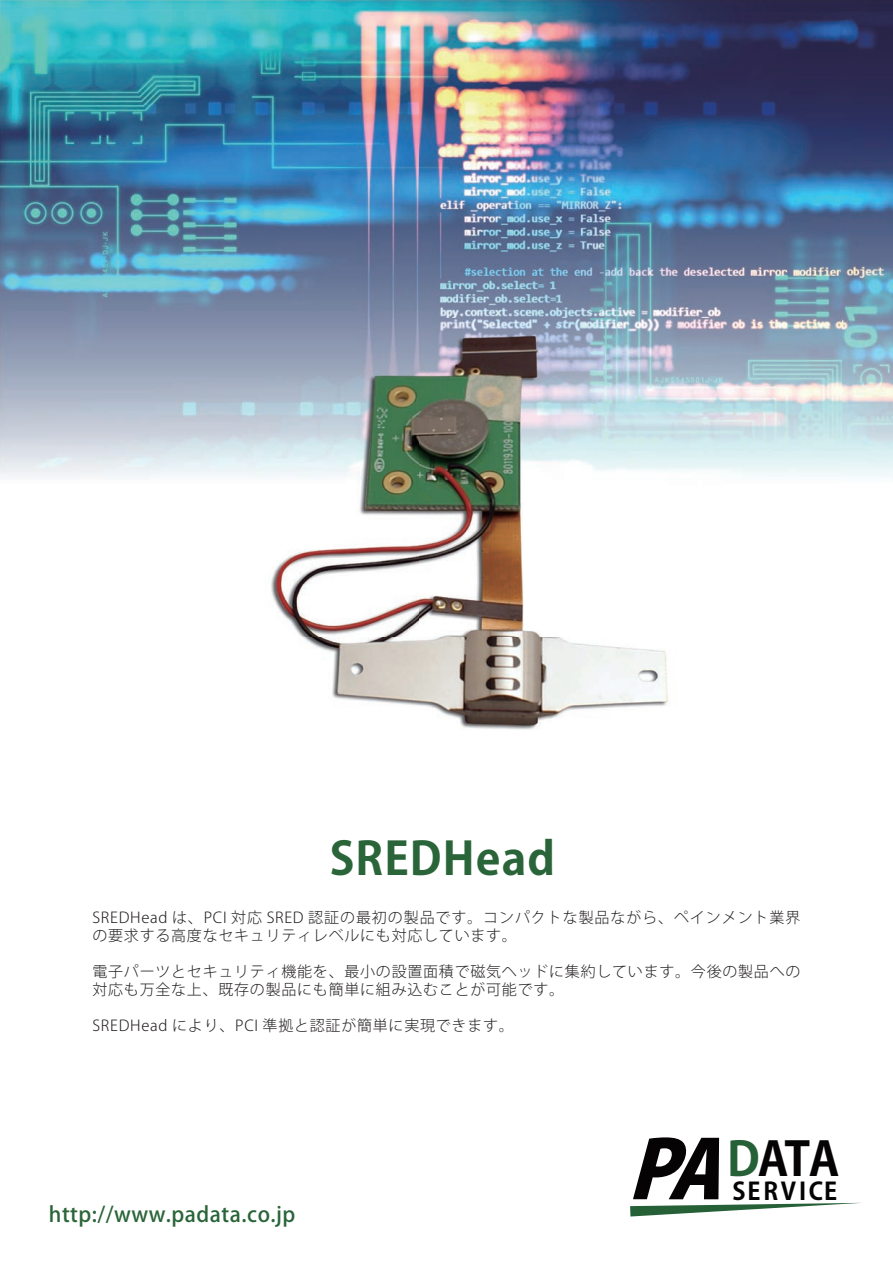
<style>
.page{position:relative;width:893px;height:1263px;background:#fff}
.page>*{position:absolute;margin:0;border:0;box-sizing:border-box;transform-origin:0 0}
.t1{font:700 46.5px "Koz Go Pro";color:#050303}
.t2{font:700 45px "Koz Go Pro";letter-spacing:.025em;color:#2a6539}
.t3{font:700 24px "Koz Go Pro";letter-spacing:.1em;color:#050303}
.t4{font:500 21px "Koz Go Pro";letter-spacing:.025em;color:#2a6539}
.t5{font:300 15px/18px "Koz Go Pro";letter-spacing:.05em;color:#231f20}
.s1{color:#266037}
</style>
<div class="page">
<svg style="left:630px;top:1137px;width:231px;height:79px"></svg>
<img style="left:0;top:0;width:893px;height:730px">
<h2 class="t2" style="left:330px;top:830px;width:227px">SREDHead</h2>
<p class="t5" style="left:92px;top:909px;width:709px">SREDHead は、PCI 対応 SRED 認証の最初の製品です。コンパクトな製品ながら、ペインメント業界の要求する高度なセキュリティレベルにも対応しています。</p>
<p class="t5" style="left:92px;top:963px;width:709px">電子パーツとセキュリティ機能を、最小の設置面積で磁気ヘッドに集約しています。今後の製品への対応も万全な上、既存の製品にも簡単に組み込むことが可能です。</p>
<p class="t5" style="left:92px;top:1017px;width:423px">SREDHead により、PCI 準拠と認証が簡単に実現できます。</p>
<h3 class="t4" style="left:49px;top:1201px;width:248px">http://www.padata.co j p.</h3>
<h1 class="t1" style="left:727px;top:1129px;width:114px"><span class="s1">D</span>ATA</h1>
<h3 class="t3" style="left:733px;top:1175px;width:106px">SERVICE</h3>
</div>
